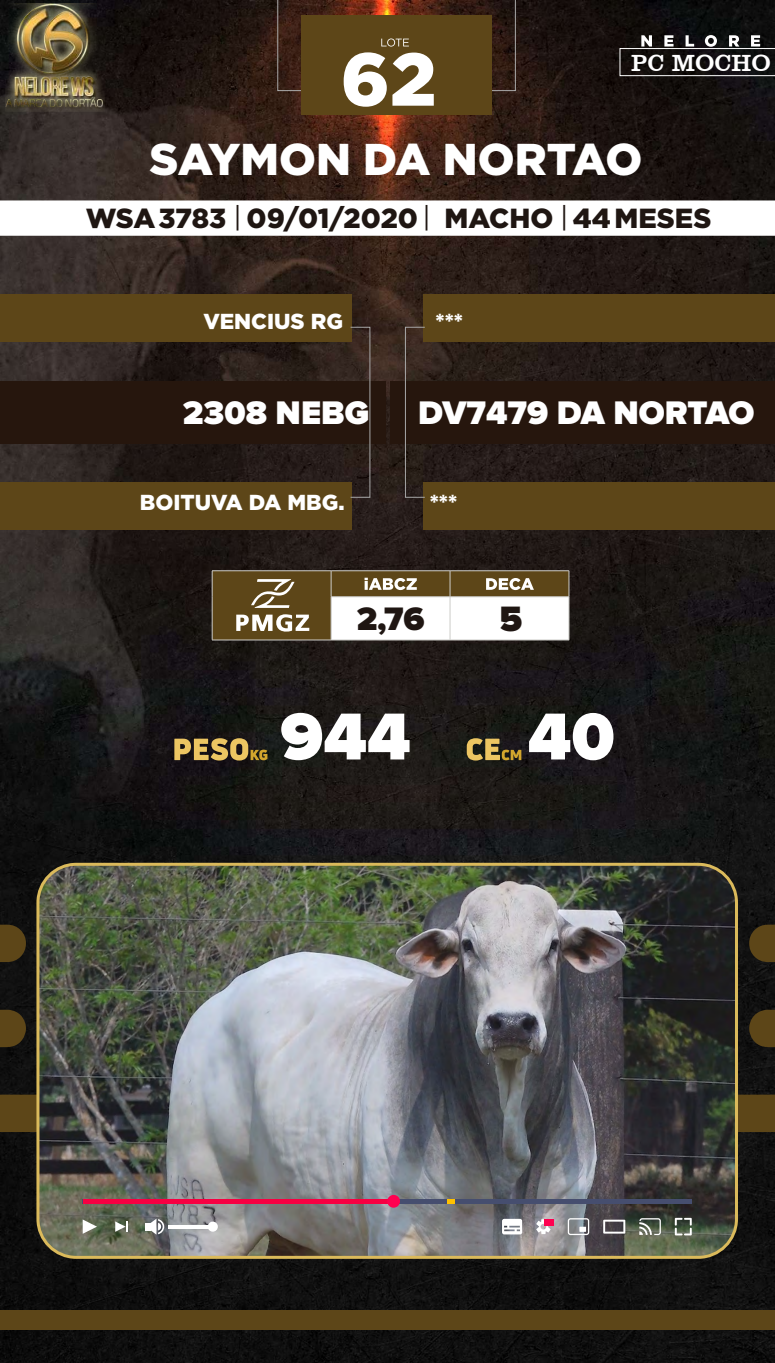
<style>
.page{position:relative;width:775px;height:1363px;background:#fff}
.page>*{position:absolute;margin:0;border:0;box-sizing:border-box;transform-origin:0 0}
.t1{font:900 74.62px "Gotham";color:#fff}
.t2{font:900 68.75px "Proxima Nova";color:#fff}
.t3{font:900 44.5px "Gotham";color:#fff}
.t4{font:900 36.56px "Proxima Nova";color:#1f1612}
.t5{font:900 33.88px "Proxima Nova";color:#fff}
.t6{font:900 33.69px "Proxima Nova";color:#1f1612}
.t7{font:900 27.62px "Gotham";color:#1f1612}
.t8{font:23.94px "Clarendon BT";color:#fff}
.t9{font:900 21.69px "Gotham";color:#fff}
.s1{font-weight:400}
</style>
<div class="page">
<img style="left:0;top:1px;width:775px;height:1361px">
<svg style="left:277px;top:1px;width:239px;height:113px;background:#553c18"></svg>
<svg style="left:0;top:201px;width:775px;height:34px"></svg>
<div style="left:423px;top:295px;width:352px;height:47px;background:#5d4618"></div>
<div style="left:423px;top:482px;width:352px;height:48px;background:#5d4618"></div>
<div style="left:0;top:295px;width:352px;height:47px;background:#5d4618"></div>
<div style="left:0;top:482px;width:352px;height:48px;background:#5d4618"></div>
<div style="left:0;top:381px;width:775px;height:62px;background:#26160d"></div>
<svg style="left:0;top:924px;width:775px;height:208px;background:#2e2513"></svg>
<div style="left:0;top:1310px;width:775px;height:19px;background:#5d4618"></div>
<img style="left:6px;top:3px;width:99px;height:109px">
<hr style="left:212px;top:570px;width:119px;height:1px;background:#cdccc8">
<hr style="left:331px;top:570px;width:119px;height:1px;background:#cdccc8">
<hr style="left:450px;top:570px;width:119px;height:1px;background:#cdccc8">
<hr style="left:212px;top:640px;width:119px;height:1px;background:#cdccc8">
<hr style="left:331px;top:640px;width:119px;height:1px;background:#cdccc8">
<hr style="left:450px;top:640px;width:119px;height:1px;background:#cdccc8">
<svg style="left:212px;top:571px;width:358px;height:69px"></svg>
<svg style="left:620px;top:35px;width:155px;height:41px;background:#2c2a2a"></svg>
<div style="left:405px;top:327px;width:20px;height:170px;border:1px solid #a8a8a8"></div>
<svg style="left:174px;top:738px;width:93px;height:22px;background:#8e763e"></svg>
<svg style="left:467px;top:738px;width:54px;height:22px"></svg>
<img style="left:38px;top:864px;width:698px;height:393px;border-radius:38px">
<div style="left:36px;top:862px;width:702px;height:396px;border:3px solid #dbba5b;border-radius:38px"></div>
<hr style="left:83px;top:1199px;width:609px;height:4px;background:#464e6f">
<hr style="left:83px;top:1199px;width:311px;height:4px;background:#f70042">
<div style="left:387px;top:1194px;width:13px;height:13px;background:#ff0050;border-radius:50%"></div>
<svg style="left:447px;top:1199px;width:8px;height:4px"></svg>
<svg style="left:83px;top:1219px;width:14px;height:14px"></svg>
<svg style="left:115px;top:1221px;width:12px;height:10px"></svg>
<svg style="left:146px;top:1218px;width:18px;height:16px"></svg>
<svg style="left:168px;top:1224px;width:40px;height:4px"></svg>
<div style="left:208px;top:1221px;width:10px;height:10px;background:#fff;border-radius:50%"></div>
<svg style="left:502px;top:1218px;width:20px;height:16px"></svg>
<svg style="left:603px;top:1219px;width:22px;height:14px"></svg>
<svg style="left:536px;top:1219px;width:15px;height:15px"></svg>
<div style="left:544px;top:1219px;width:10px;height:6px;background:#ff0050"></div>
<svg style="left:568px;top:1218px;width:21px;height:17px"></svg>
<svg style="left:639px;top:1218px;width:22px;height:17px"></svg>
<svg style="left:675px;top:1217px;width:17px;height:18px"></svg>
<h1 class="t1" style="left:341px;top:51px;width:97px">62</h1>
<p class="t8" style="left:631px;top:53px;width:141px">PC MOCHO</p>
<h3 class="t3" style="left:149px;top:143px;width:494px">SAYMON DA NORTAO</h3>
<p class="t7" style="left:86px;top:208px;width:627px">WSA 3783 <span class="s1">|</span> 09/01/2020 <span class="s1">|</span> MACHO <span class="s1">|</span> 44MESES</p>
<p class="t9" style="left:203px;top:314px;width:141px">VENCIUS RG</p>
<p class="t9" style="left:436px;top:314px;width:29px">***</p>
<p class="t5" style="left:183px;top:397px;width:188px">2308 NEBG</p>
<p class="t5" style="left:418px;top:397px;width:338px">DV7479 DA NORTAO</p>
<p class="t9" style="left:140px;top:494px;width:206px">BOITUVA DA MBG.</p>
<p class="t9" style="left:430px;top:494px;width:29px">***</p>
<p class="t6" style="left:357px;top:603px;width:69px">2,76</p>
<h3 class="t4" style="left:500px;top:602px;width:24px">5</h3>
<h2 class="t2" style="left:280px;top:705px;width:132px">944</h2>
<h2 class="t2" style="left:528px;top:705px;width:88px">40</h2>
</div>
